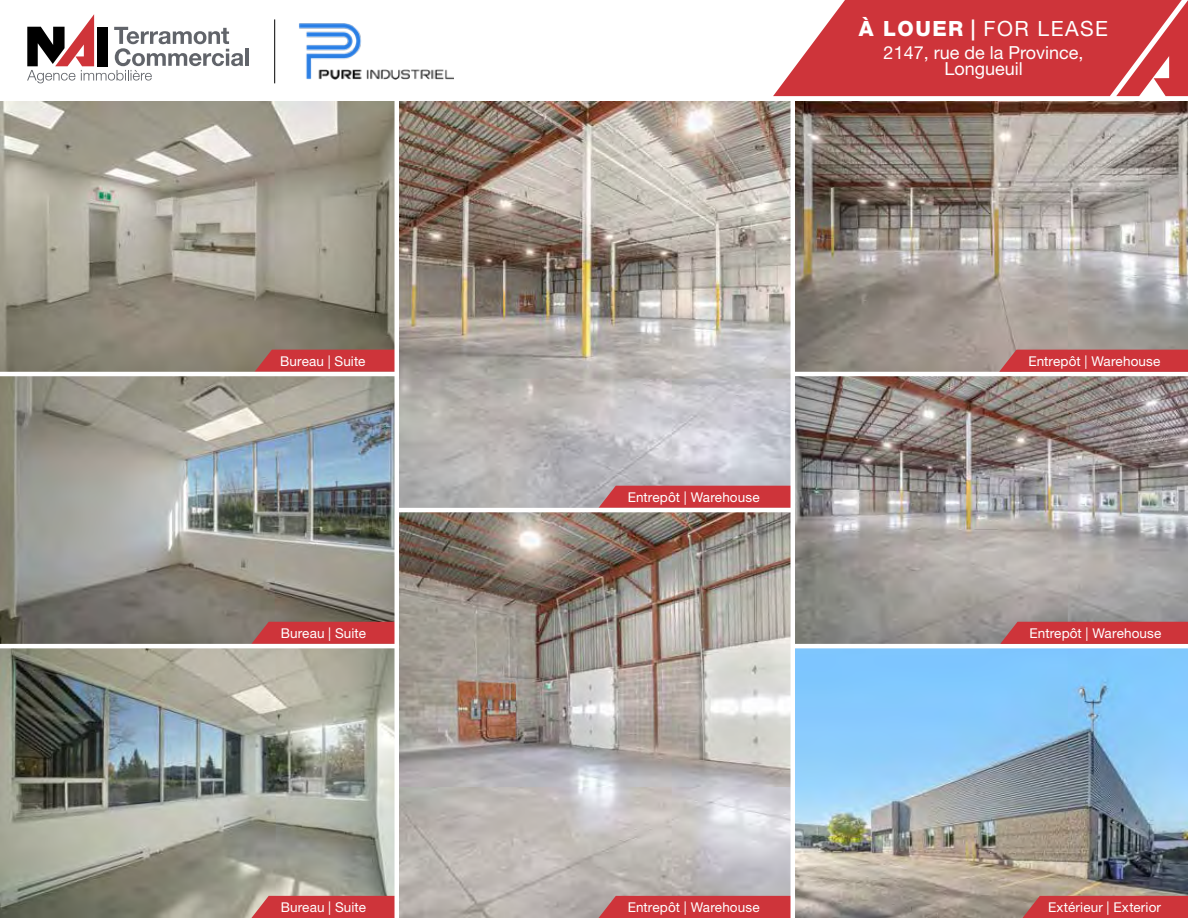
<style>
.page{position:relative;width:1188px;height:918px;background:#fff}
.page>*{position:absolute;margin:0;border:0;box-sizing:border-box;transform-origin:0 0}
.t1{font:21px "Helvetica Neue LT Std";letter-spacing:.07em;color:#fff}
.t2{font:18px/16.5px "Helvetica Neue LT Std";color:#fff;text-align:center}
.t3{font:13.5px "Helvetica Neue LT Std";letter-spacing:.01em;color:#fff}
.s1{font-weight:800}
.s2{font-weight:500}
</style>
<div class="page">
<svg style="left:773px;top:0;width:415px;height:96px;background:#d34b50"></svg>
<img style="left:0;top:648px;width:395px;height:270px">
<svg style="left:0;top:376px;width:395px;height:268px;background:#91938e"></svg>
<svg style="left:0;top:102px;width:395px;height:270px;background:#9f9a8c"></svg>
<svg style="left:255px;top:350px;width:140px;height:22px;background:#c93b40"></svg>
<svg style="left:251px;top:622px;width:144px;height:22px;background:#c93a3f"></svg>
<svg style="left:251px;top:896px;width:144px;height:22px;background:#ce3e42"></svg>
<img style="left:399px;top:512px;width:392px;height:406px">
<img style="left:399px;top:102px;width:392px;height:406px">
<div style="left:599px;top:896px;width:192px;height:22px;background:#ce343a"></div>
<svg style="left:599px;top:486px;width:192px;height:22px;background:#cc3b41"></svg>
<img style="left:795px;top:648px;width:393px;height:270px">
<img style="left:795px;top:376px;width:393px;height:268px">
<svg style="left:795px;top:102px;width:393px;height:270px;background:#9b928a"></svg>
<svg style="left:1000px;top:622px;width:188px;height:22px;background:#ca383e"></svg>
<div style="left:1023px;top:896px;width:165px;height:22px;background:#ce343a"></div>
<svg style="left:999px;top:350px;width:189px;height:22px;background:#cc3a3f"></svg>
<hr style="left:245px;top:49px;width:4px;height:17px;background:#61646a">
<svg style="left:27px;top:14px;width:216px;height:69px"></svg>
<hr style="left:274px;top:19px;width:1px;height:64px;background:#000">
<img style="left:299px;top:23px;width:155px;height:56px">
<h1 class="t1" style="left:859px;top:16px;width:251px"><span class="s1">À LOUER</span> <span class="s2">|</span> FOR LEASE</h1>
<h2 class="t2" style="left:884px;top:44px;width:201px">2147, rue de la Province,<br>Longueuil</h2>
<p class="t3" style="left:280px;top:353px;width:87px">Bureau | Suite</p>
<p class="t3" style="left:1028px;top:353px;width:133px">Entrepôt | Warehouse</p>
<p class="t3" style="left:628px;top:489px;width:133px">Entrepôt | Warehouse</p>
<p class="t3" style="left:281px;top:625px;width:87px">Bureau | Suite</p>
<p class="t3" style="left:1030px;top:625px;width:133px">Entrepôt | Warehouse</p>
<p class="t3" style="left:281px;top:899px;width:87px">Bureau | Suite</p>
<p class="t3" style="left:628px;top:899px;width:133px">Entrepôt | Warehouse</p>
<p class="t3" style="left:1048px;top:899px;width:115px">Extérieur | Exterior</p>
</div>
